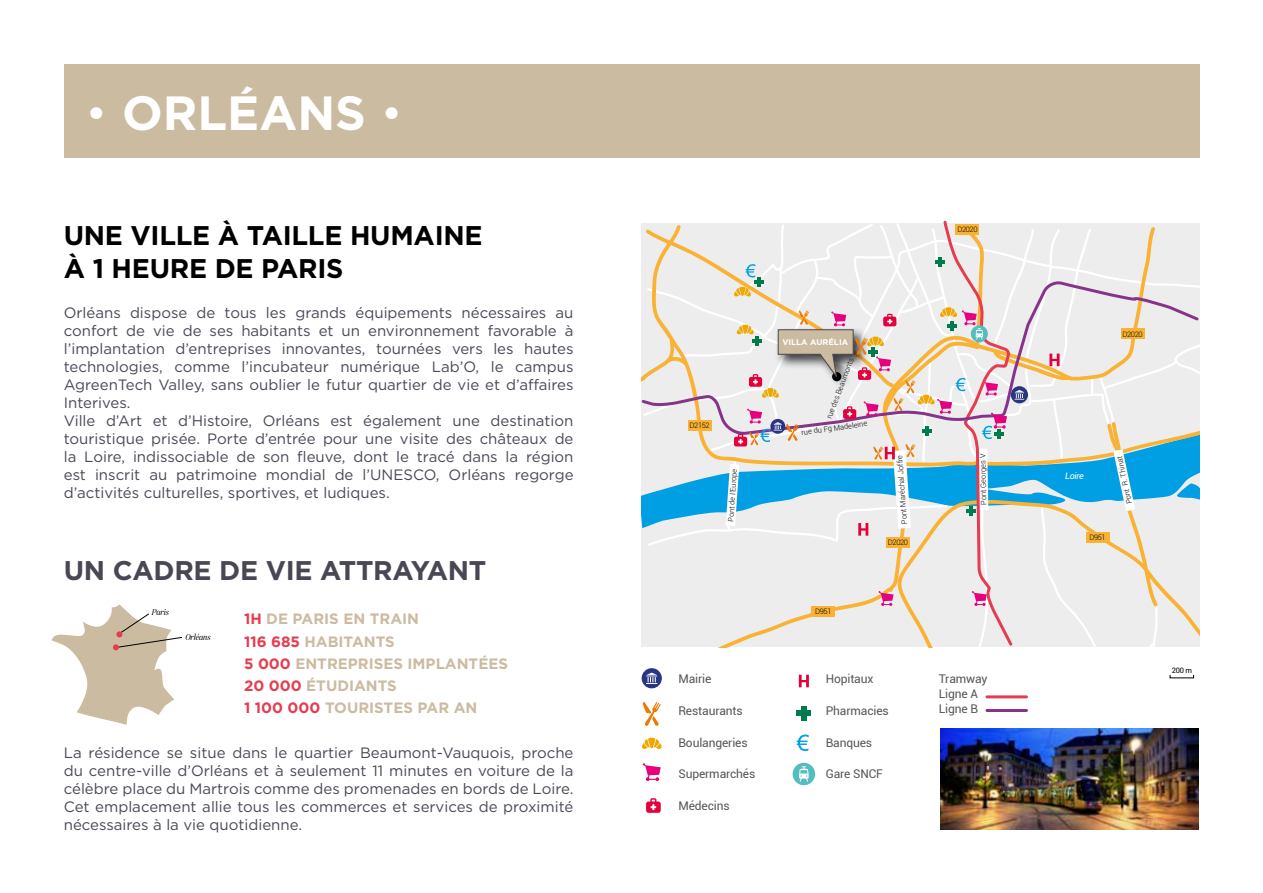
<style>
.page{position:relative;width:1263px;height:893px;background:#fff}
.page>*{position:absolute;margin:0;border:0;box-sizing:border-box;transform-origin:0 0}
.t1{font:700 48px "Gotham";color:#fff}
.t2{font:700 27px/33px "Gotham";letter-spacing:-.01em;color:#000}
.t3{font:700 27px "Gotham";letter-spacing:-.01em;color:#4a4755}
.t4{font:15px/18px "Gotham";color:#4a4755}
.t5{font:700 15px/22.2px "Gotham";color:#cbbba0}
.t6{font:12px/15px "Roboto";letter-spacing:-.01em;color:#575756}
.t7{font:italic 9px "Roboto";letter-spacing:-.03em;color:#fff}
.t8{font:italic 8.4px "Domaine Disp Nar";color:#000}
.t9{font:700 8.1px "Gotham";color:#fff}
.t10{font:300 7.5px "Roboto";letter-spacing:-.05em;color:#000}
.t11{font:7.5px "Roboto";color:#000}
.s1{font-weight:300}
.s2{color:#e63c50}
</style>
<div class="page">
<div style="left:64px;top:64px;width:1135px;height:93px;background:#cbbba0"></div>
<img style="left:940px;top:729px;width:259px;height:100px">
<svg style="left:641px;top:224px;width:558px;height:423px;background:#e1e7e5"></svg>
<svg style="left:642px;top:702px;width:19px;height:24px"></svg>
<svg style="left:643px;top:763px;width:18px;height:18px"></svg>
<svg style="left:642px;top:738px;width:20px;height:11px"></svg>
<div style="left:642px;top:668px;width:20px;height:20px;background:#283583;border-radius:50%"></div>
<svg style="left:646px;top:672px;width:11px;height:12px"></svg>
<svg style="left:646px;top:798px;width:15px;height:15px"></svg>
<hr style="left:987px;top:709px;width:39px;height:3px;background:#86348a">
<hr style="left:987px;top:695px;width:39px;height:3px;background:#e63c50">
<svg style="left:52px;top:605px;width:130px;height:120px"></svg>
<div style="left:793px;top:763px;width:22px;height:22px;background:#54bdc0;border-radius:50%"></div>
<svg style="left:799px;top:766px;width:10px;height:16px"></svg>
<svg style="left:796px;top:735px;width:13px;height:16px"></svg>
<svg style="left:799px;top:675px;width:10px;height:12px"></svg>
<div style="left:801px;top:706px;width:5px;height:14px;background:#007b4b"></div>
<div style="left:796px;top:710px;width:15px;height:6px;background:#007b4b"></div>
<svg style="left:1038px;top:449px;width:161px;height:198px;background:#bfdbe3"></svg>
<div style="left:1086px;top:532px;width:23px;height:10px;background:#f9b234"></div>
<svg style="left:641px;top:281px;width:559px;height:153px;background:#ebe5e2"></svg>
<svg style="left:647px;top:220px;width:377px;height:428px;background:#dbdddc"></svg>
<h1 class="t1" style="left:85px;top:81px;width:319px"><span class="s1">•</span> ORLÉANS <span class="s1">•</span></h1>
<h2 class="t2" style="left:64px;top:219px;width:420px">UNE VILLE À TAILLE HUMAINE<br>À 1 HEURE DE PARIS</h2>
<p class="t4" style="left:64px;top:303px;width:511px">Orléans dispose de tous les grands équipements nécessaires au confort de vie de ses habitants et un environnement favorable à l’implantation d’entreprises innovantes, tournées vers les hautes technologies, comme l’incubateur numérique Lab’O, le campus AgreenTech Valley, sans oublier le futur quartier de vie et d’affaires Interives.<br>Ville d’Art et d’Histoire, Orléans est également une destination touristique prisée. Porte d’entrée pour une visite des châteaux de la Loire, indissociable de son fleuve, dont le tracé dans la région est inscrit au patrimoine mondial de l’UNESCO, Orléans regorge d’activités culturelles, sportives, et ludiques.</p>
<h2 class="t3" style="left:64px;top:552px;width:424px">UN CADRE DE VIE ATTRAYANT</h2>
<p class="t5" style="left:244px;top:608px;width:265px"><span class="s2">1H</span> DE PARIS EN TRAIN<br><span class="s2">116 685</span> HABITANTS<br><span class="s2">5 000</span> ENTREPRISES IMPLANTÉES<br><span class="s2">20 000</span> ÉTUDIANTS<br><span class="s2">1 100 000</span> TOURISTES PAR AN</p>
<p class="t4" style="left:64px;top:743px;width:511px;text-align:justify">La résidence se situe dans le quartier Beaumont-Vauquois, proche du centre-ville d’Orléans et à seulement 11 minutes en voiture de la célèbre place du Martrois comme des promenades en bords de Loire.<br>Cet emplacement allie tous les commerces et services de proximité nécessaires à la vie quotidienne.</p>
<p class="t8" style="left:152px;top:607px;width:19px">Paris</p>
<p class="t8" style="left:185px;top:632px;width:27px">Orléans</p>
<p class="t10" style="left:957px;top:224px;width:22px">D2020</p>
<p class="t10" style="left:690px;top:420px;width:22px">D2152</p>
<p class="t10" style="left:726px;top:521px;width:55px;rotate:-86deg">Pont de l’Europe</p>
<p class="t6" style="left:678px;top:671px;width:34px">Mairie</p>
<p class="t6" style="left:678px;top:703px;width:66px">Restaurants</p>
<p class="t6" style="left:678px;top:734px;width:71px">Boulangeries</p>
<p class="t6" style="left:678px;top:766px;width:78px">Supermarchés</p>
<p class="t6" style="left:678px;top:798px;width:53px">Médecins</p>
<p class="t9" style="left:782px;top:337px;width:67px">VILLA AURÉLIA</p>
<p class="t10" style="left:824px;top:416px;width:66px;rotate:-69deg">rue des Beaumonts</p>
<p class="t10" style="left:801px;top:427px;width:68px;rotate:-8deg">rue du Fg Madeleine</p>
<p class="t10" style="left:899px;top:524px;width:71px;rotate:-94deg">Pont Maréchal Joffre</p>
<p class="t10" style="left:888px;top:537px;width:22px">D2020</p>
<p class="t10" style="left:815px;top:606px;width:18px">D951</p>
<p class="t6" style="left:826px;top:671px;width:49px">Hopitaux</p>
<p class="t6" style="left:826px;top:703px;width:65px">Pharmacies</p>
<p class="t6" style="left:826px;top:734px;width:48px">Banques</p>
<p class="t6" style="left:826px;top:766px;width:59px">Gare SNCF</p>
<p class="t10" style="left:1122px;top:329px;width:22px">D2020</p>
<p class="t10" style="left:978px;top:505px;width:53px;rotate:-91deg">Pont Georges V</p>
<p class="t10" style="left:1124px;top:505px;width:50px;rotate:-102deg">Pont R. Thinat</p>
<p class="t7" style="left:1065px;top:470px;width:21px">Loire</p>
<p class="t10" style="left:1089px;top:532px;width:18px">D951</p>
<p class="t6" style="left:939px;top:671px;width:50px">Tramway<br>Ligne A<br>Ligne B</p>
<p class="t11" style="left:1172px;top:665px;width:22px">200 m</p>
</div>
